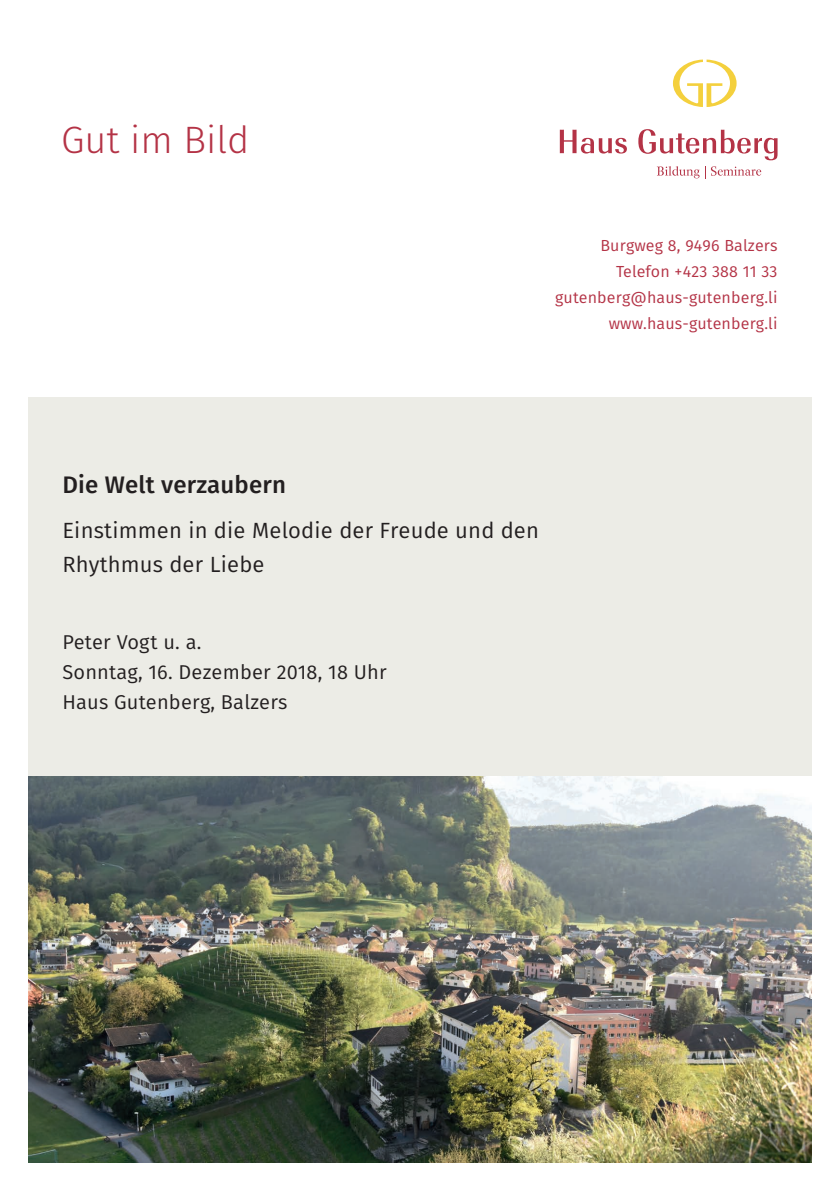
<style>
.page{position:relative;width:840px;height:1191px;background:#fff}
.page>*{position:absolute;margin:0;border:0;box-sizing:border-box;transform-origin:0 0}
.t1{font:300 38px "Fira Sans";color:#b43346}
.t2{font:500 24px "Fira Sans";letter-spacing:.01em;color:#231f20}
.t3{font:22px/34px "Fira Sans";letter-spacing:.01em;color:#231f20}
.t4{font:20px/30px "Fira Sans";letter-spacing:.01em;color:#231f20}
.t5{font:16px/26px "Fira Sans";letter-spacing:.01em;color:#b43346;text-align:right}
</style>
<div class="page">
<div style="left:28px;top:397px;width:783px;height:765px;background:#ecece6"></div>
<img style="left:28px;top:777px;width:783px;height:385px">
<svg style="left:656px;top:166px;width:104px;height:13px"></svg>
<svg style="left:559px;top:130px;width:67px;height:23px"></svg>
<svg style="left:638px;top:129px;width:139px;height:31px"></svg>
<svg style="left:673px;top:60px;width:63px;height:47px"></svg>
<h1 class="t1" style="left:61px;top:113px;width:190px">Gut im Bild</h1>
<p class="t5" style="left:555px;top:232px;width:224px">Burgweg 8, 9496 Balzers<br>Telefon +423 388 11 33 gutenberg@haus-gutenberg.li www.haus-gutenberg.li</p>
<h2 class="t2" style="left:62px;top:465px;width:225px">Die Welt verzaubern</h2>
<h3 class="t3" style="left:62px;top:513px;width:478px">Einstimmen in die Melodie der Freude und den<br>Rhythmus der Liebe</h3>
<p class="t4" style="left:62px;top:627px;width:325px">Peter Vogt u. a.<br>Sonntag, 16. Dezember 2018, 18 Uhr<br>Haus Gutenberg, Balzers</p>
</div>
